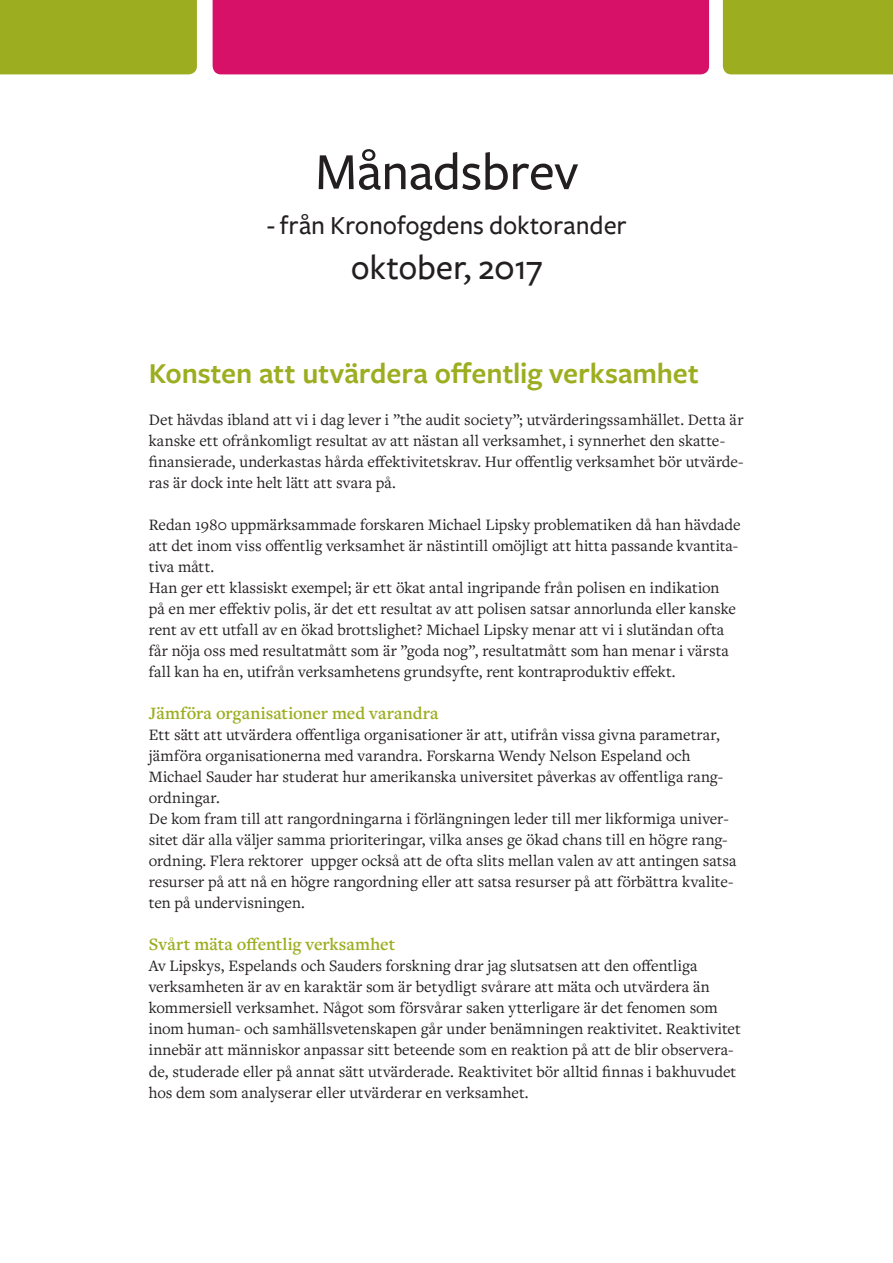
<style>
.page{position:relative;width:893px;height:1263px;background:#fff}
.page>*{position:absolute;margin:0;border:0;box-sizing:border-box;transform-origin:0 0}
.Rubrik_framsida{font:500 54px "Freight Sans Pro";letter-spacing:-.01em;color:#231f20}
.Rubrik_framsida-2{font:500 36px "Freight Sans Pro";letter-spacing:-.01em;color:#231f20}
.Brödtext{font:600 30px "Freight Sans Pro";color:#9dad20}
.Rubrik_framsida-3{font:500 27px "Freight Sans Pro";letter-spacing:-.005em;color:#231f20}
.Brödtext-2{font:600 18px "Freight Text Pro";letter-spacing:.005em;color:#9dad20}
.Brödtext-3{font:16.5px/21px "Freight Text Pro";letter-spacing:.005em;color:#231f20}
</style>
<div class="page">
<div style="left:0;top:0;width:197px;height:74px;background:#9dad20"></div>
<div style="left:723px;top:0;width:170px;height:74px;background:#9dad20"></div>
<div style="left:213px;top:0;width:496px;height:74px;background:#d71168"></div>
<p class="Rubrik_framsida" style="left:315px;top:135px;width:264px">Månadsbrev</p>
<p class="Rubrik_framsida-3" style="left:267px;top:207px;width:362px">- från Kronofogdens doktorander</p>
<p class="Rubrik_framsida-2" style="left:351px;top:243px;width:193px">oktober, 2017</p>
<p class="Brödtext" style="left:149px;top:353px;width:552px">Konsten att utvärdera offentlig verksamhet</p>
<p class="Brödtext-3" style="left:149px;top:409px;width:596px">Det hävdas ibland att vi i dag lever i ”the audit society”; utvärderingssamhället. Detta är kanske ett ofrånkomligt resultat av att nästan all verksamhet, i synnerhet den skatte&shy;finansierade, underkastas hårda effektivitetskrav. Hur offentlig verksamhet bör utvärde&shy;ras är dock inte helt lätt att svara på.</p>
<p class="Brödtext-3" style="left:149px;top:514px;width:593px">Redan 1980 uppmärksammade forskaren Michael Lipsky problematiken då han hävdade att det inom viss offentlig verksamhet är nästintill omöjligt att hitta passande kvantita&shy;tiva mått.</p>
<p class="Brödtext-3" style="left:149px;top:577px;width:589px">Han ger ett klassiskt exempel; är ett ökat antal ingripande från polisen en indikation på en mer effektiv polis, är det ett resultat av att polisen satsar annorlunda eller kanske rent av ett utfall av en ökad brottslighet? Michael Lipsky menar att vi i slutändan ofta får nöja oss med resultatmått som är ”goda nog”, resultatmått som han menar i värsta fall kan ha en, utifrån verksamhetens grundsyfte, rent kontraproduktiv effekt.</p>
<p class="Brödtext-2" style="left:149px;top:702px;width:291px">Jämföra organisationer med varandra</p>
<p class="Brödtext-3" style="left:149px;top:724px;width:576px">Ett sätt att utvärdera offentliga organisationer är att, utifrån vissa givna parametrar, jämföra organisationerna med varandra. Forskarna Wendy Nelson Espeland och Michael Sauder har studerat hur amerikanska universitet påverkas av offentliga rang&shy;ordningar.</p>
<p class="Brödtext-3" style="left:149px;top:808px;width:589px">De kom fram till att rangordningarna i förlängningen leder till mer likformiga univer&shy;sitet där alla väljer samma prioriteringar, vilka anses ge ökad chans till en högre rang&shy;ordning. Flera rektorer uppger också att de ofta slits mellan valen av att antingen satsa resurser på att nå en högre rangordning eller att satsa resurser på att förbättra kvalite&shy;ten på undervisningen.</p>
<p class="Brödtext-2" style="left:149px;top:933px;width:248px">Svårt mäta offentlig verksamhet</p>
<p class="Brödtext-3" style="left:149px;top:955px;width:593px">Av Lipskys, Espelands och Sauders forskning drar jag slutsatsen att den offentliga verksamheten är av en karaktär som är betydligt svårare att mäta och utvärdera än kommersiell verksamhet. Något som försvårar saken ytterligare är det fenomen som inom human- och samhällsvetenskapen går under benämningen reaktivitet. Reaktivitet innebär att människor anpassar sitt beteende som en reaktion på att de blir observera&shy;de, studerade eller på annat sätt utvärderade. Reaktivitet bör alltid finnas i bakhuvudet hos dem som analyserar eller utvärderar en verksamhet.</p>
</div>
